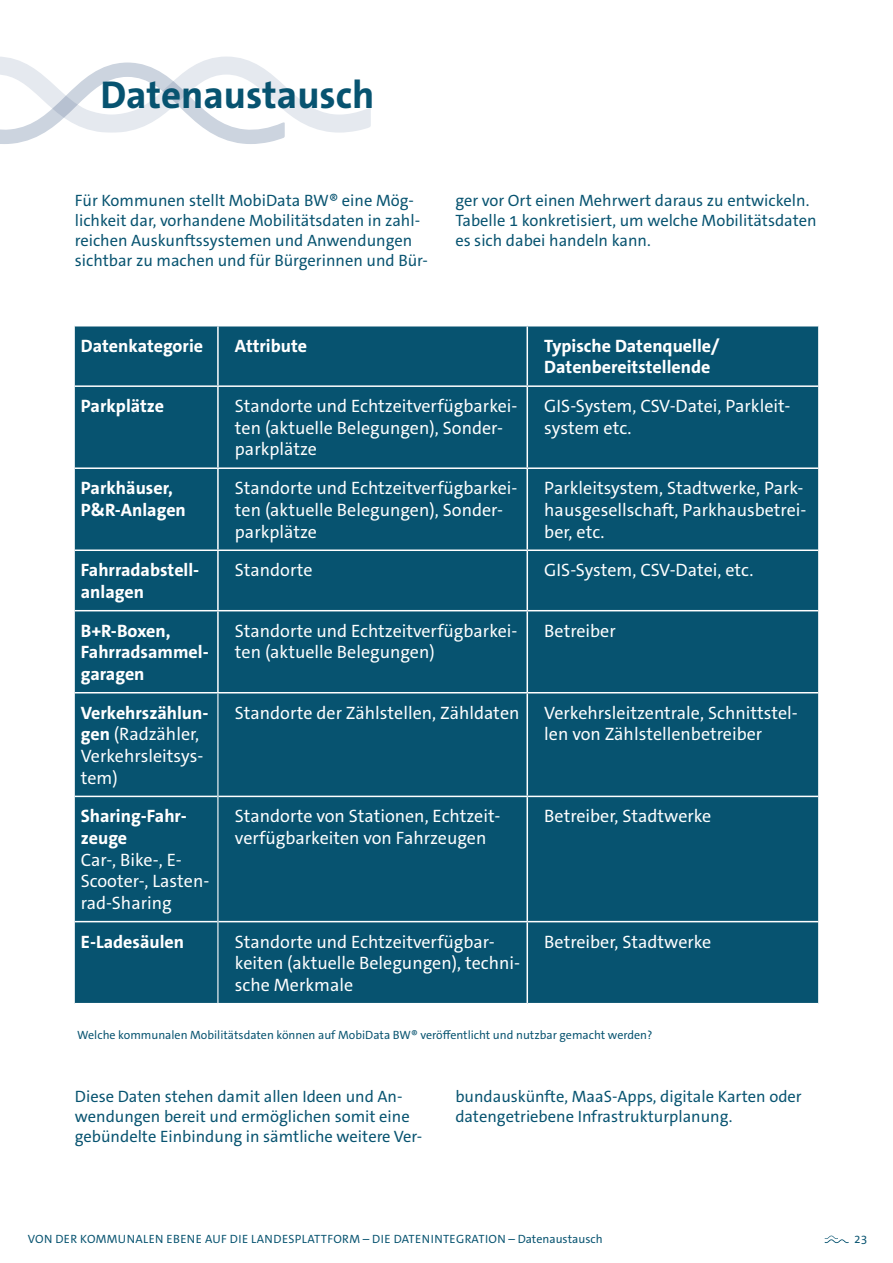
<style>
.page{position:relative;width:893px;height:1263px;background:#fff}
.page>*{position:absolute;margin:0;border:0;box-sizing:border-box;transform-origin:0 0}
.t1{font:700 39px "The Sans Office";color:#075370}
.t2{font:18px/21.6px "The Sans Office";color:#fff}
.t3{font:700 18px/21.6px "The Sans Office";color:#fff}
.t4{font:16.5px/19.8px "The Sans Office";color:#075370}
.t5{font:12px "The Sans Office";color:#075370}
.t6{font:12px "The Sans Office";letter-spacing:.03em;color:#075370}
.s1{font-weight:700}
</style>
<div class="page">
<svg style="left:825px;top:1235px;width:24px;height:8px"></svg>
<svg style="left:0;top:57px;width:371px;height:87px"></svg>
<div style="left:75px;top:326px;width:743px;height:677px;background:#075370"></div>
<hr style="left:75px;top:385px;width:143px;height:2px;background:#fff">
<hr style="left:218px;top:385px;width:309px;height:2px;background:#fff">
<hr style="left:527px;top:385px;width:291px;height:2px;background:#fff">
<hr style="left:75px;top:467px;width:143px;height:2px;background:#fff">
<hr style="left:218px;top:467px;width:309px;height:2px;background:#fff">
<hr style="left:527px;top:467px;width:291px;height:2px;background:#fff">
<hr style="left:75px;top:549px;width:143px;height:2px;background:#fff">
<hr style="left:218px;top:549px;width:309px;height:2px;background:#fff">
<hr style="left:527px;top:549px;width:291px;height:2px;background:#fff">
<hr style="left:75px;top:610px;width:143px;height:1px;background:#fff">
<hr style="left:218px;top:610px;width:309px;height:1px;background:#fff">
<hr style="left:527px;top:610px;width:291px;height:1px;background:#fff">
<hr style="left:75px;top:692px;width:143px;height:1px;background:#fff">
<hr style="left:218px;top:692px;width:309px;height:1px;background:#fff">
<hr style="left:527px;top:692px;width:291px;height:1px;background:#fff">
<hr style="left:75px;top:796px;width:142px;height:1px;background:#fff">
<hr style="left:218px;top:796px;width:309px;height:1px;background:#fff">
<hr style="left:527px;top:796px;width:291px;height:1px;background:#fff">
<hr style="left:75px;top:921px;width:142px;height:1px;background:#fff">
<hr style="left:218px;top:921px;width:309px;height:1px;background:#fff">
<hr style="left:527px;top:921px;width:291px;height:1px;background:#fff">
<hr style="left:217px;top:326px;width:2px;height:59px;background:#fff">
<hr style="left:217px;top:387px;width:2px;height:80px;background:#fff">
<hr style="left:217px;top:469px;width:2px;height:80px;background:#fff">
<hr style="left:217px;top:551px;width:2px;height:59px;background:#fff">
<hr style="left:217px;top:611px;width:2px;height:81px;background:#fff">
<hr style="left:217px;top:693px;width:1px;height:103px;background:#fff">
<hr style="left:217px;top:796px;width:1px;height:126px;background:#fff">
<hr style="left:217px;top:922px;width:1px;height:81px;background:#fff">
<hr style="left:526px;top:326px;width:2px;height:59px;background:#fff">
<hr style="left:526px;top:387px;width:2px;height:80px;background:#fff">
<hr style="left:526px;top:469px;width:2px;height:80px;background:#fff">
<hr style="left:526px;top:551px;width:2px;height:59px;background:#fff">
<hr style="left:526px;top:611px;width:2px;height:81px;background:#fff">
<hr style="left:526px;top:693px;width:2px;height:103px;background:#fff">
<hr style="left:526px;top:797px;width:2px;height:124px;background:#fff">
<hr style="left:526px;top:922px;width:2px;height:81px;background:#fff">
<h1 class="t1" style="left:100px;top:70px;width:276px">Datenaustausch</h1>
<p class="t4" style="left:75px;top:191px;width:355px">Für Kommunen stellt MobiData BW® eine Mög&shy;lichkeit dar, vorhandene Mobilitätsdaten in zahl&shy;reichen Auskunftssystemen und Anwendungen sichtbar zu machen und für Bürgerinnen und Bür-</p>
<p class="t4" style="left:455px;top:191px;width:363px">ger vor Ort einen Mehrwert daraus zu entwickeln.<br>Tabelle 1 konkretisiert, um welche Mobilitätsdaten es sich dabei handeln kann.</p>
<p class="t3" style="left:81px;top:335px;width:124px">Datenkategorie</p>
<p class="t3" style="left:235px;top:335px;width:74px">Attribute</p>
<p class="t3" style="left:544px;top:335px;width:177px">Typische Datenquelle/<br>Datenbereitstellende</p>
<p class="t3" style="left:81px;top:395px;width:85px">Parkplätze</p>
<p class="t2" style="left:235px;top:395px;width:284px">Standorte und Echtzeitverfügbarkei&shy;ten (aktuelle Belegungen), Sonder&shy;parkplätze</p>
<p class="t2" style="left:544px;top:395px;width:248px">GIS-System, CSV-Datei, Parkleit&shy;system etc.</p>
<p class="t3" style="left:81px;top:477px;width:107px">Parkhäuser,<br>P&amp;R-Anlagen</p>
<p class="t2" style="left:235px;top:477px;width:284px">Standorte und Echtzeitverfügbarkei&shy;ten (aktuelle Belegungen), Sonder&shy;parkplätze</p>
<p class="t2" style="left:544px;top:477px;width:264px">Parkleitsystem, Stadtwerke, Park&shy;hausgesellschaft, Parkhausbetrei&shy;ber, etc.</p>
<p class="t3" style="left:81px;top:560px;width:120px">Fahrradabstell&shy;anlagen</p>
<p class="t2" style="left:235px;top:560px;width:79px">Standorte</p>
<p class="t2" style="left:544px;top:560px;width:211px">GIS-System, CSV-Datei, etc.</p>
<p class="t3" style="left:81px;top:620px;width:129px">B+R-Boxen,<br>Fahrradsammel&shy;garagen</p>
<p class="t2" style="left:235px;top:620px;width:284px">Standorte und Echtzeitverfügbarkei&shy;ten (aktuelle Belegungen)</p>
<p class="t2" style="left:544px;top:620px;width:73px">Betreiber</p>
<p class="t2" style="left:81px;top:702px;width:129px"><span class="s1">Verkehrszählun&shy;gen</span> (Radzähler,<br>Verkehrsleitsys&shy;tem)</p>
<p class="t2" style="left:235px;top:702px;width:286px">Standorte der Zählstellen, Zähldaten</p>
<p class="t2" style="left:544px;top:702px;width:255px">Verkehrsleitzentrale, Schnittstel&shy;len von Zählstellenbetreiber</p>
<p class="t3" style="left:81px;top:806px;width:107px">Sharing-Fahr&shy;zeuge</p>
<p class="t2" style="left:81px;top:849px;width:130px">Car-, Bike-, E-<br>Scooter-, Lasten&shy;rad-Sharing</p>
<p class="t2" style="left:235px;top:806px;width:267px">Standorte von Stationen, Echtzeit&shy;verfügbarkeiten von Fahrzeugen</p>
<p class="t2" style="left:544px;top:806px;width:169px">Betreiber, Stadtwerke</p>
<p class="t3" style="left:81px;top:931px;width:105px">E-Ladesäulen</p>
<p class="t2" style="left:235px;top:931px;width:287px">Standorte und Echtzeitverfügbar&shy;keiten (aktuelle Belegungen), techni&shy;sche Merkmale</p>
<p class="t2" style="left:544px;top:931px;width:169px">Betreiber, Stadtwerke</p>
<p class="t5" style="left:77px;top:1027px;width:577px">Welche kommunalen Mobilitätsdaten können auf MobiData BW® veröffentlicht und nutzbar gemacht werden?</p>
<p class="t4" style="left:75px;top:1087px;width:349px">Diese Daten stehen damit allen Ideen und An&shy;wendungen bereit und ermöglichen somit eine gebündelte Einbindung in sämtliche weitere Ver-</p>
<p class="t4" style="left:455px;top:1087px;width:348px">bundauskünfte, MaaS-Apps, digitale Karten oder datengetriebene Infrastrukturplanung.</p>
<p class="t6" style="left:28px;top:1231px;width:576px">VON DER KOMMUNALEN EBENE AUF DIE LANDESPLATTFORM – DIE DATENINTEGRATION – Datenaustausch</p>
<p class="t5" style="left:854px;top:1231px;width:15px">23</p>
</div>
